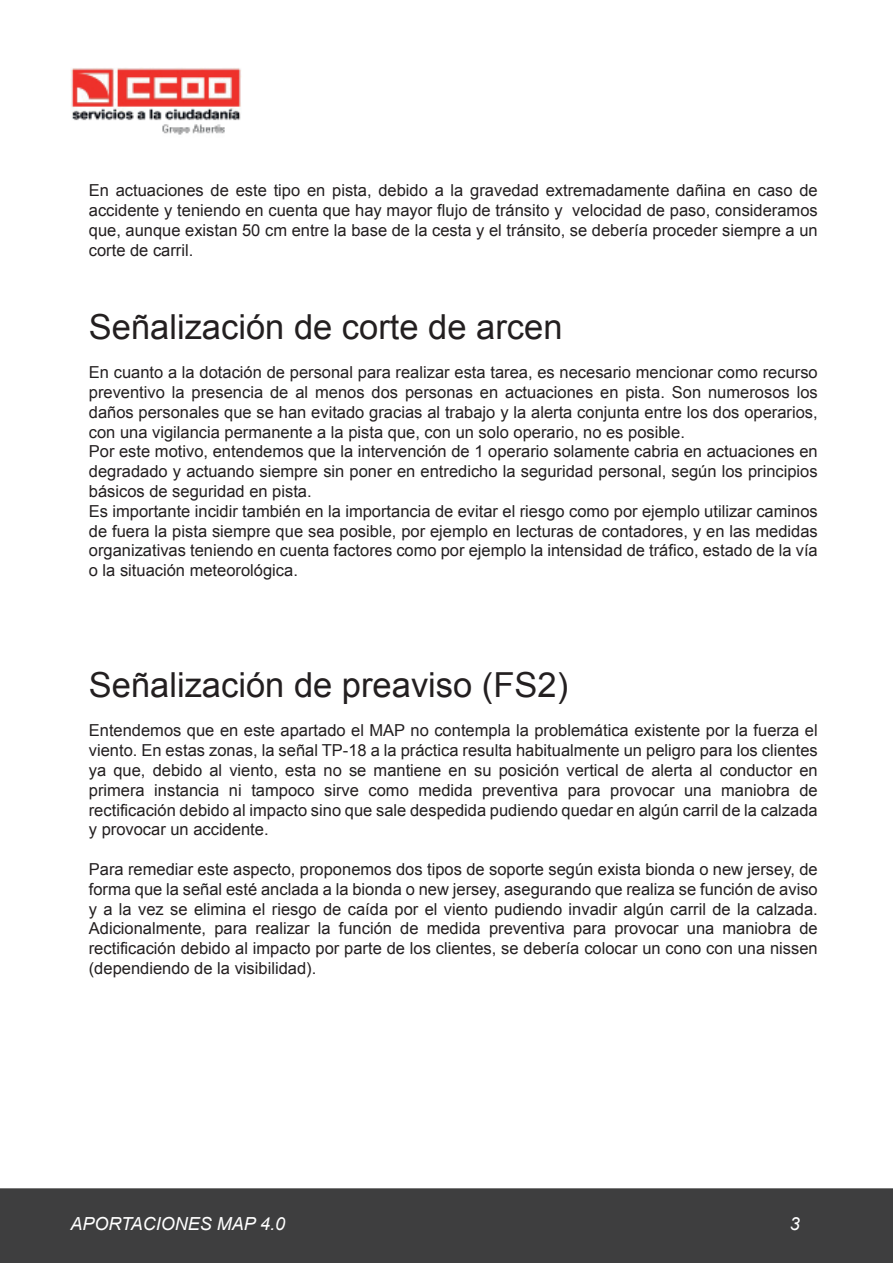
<style>
.page{position:relative;width:893px;height:1263px;background:#fff}
.page>*{position:absolute;margin:0;border:0;box-sizing:border-box;transform-origin:0 0}
.t1{font:34.5px "Arial";color:#231f20}
.t2{font:italic 18px "Arial";color:#fff}
.t3{font:16.5px/19.8px "Arial";color:#231f20;text-align:justify}
</style>
<div class="page">
<img style="left:71px;top:68px;width:170px;height:67px">
<div style="left:0;top:1188px;width:893px;height:75px;background:#3e3e3f"></div>
<p class="t3" style="left:89px;top:181px;width:730px">En actuaciones de este tipo en pista, debido a la gravedad extremadamente dañina en caso de accidente y teniendo en cuenta que hay mayor flujo de tránsito y velocidad de paso, consideramos que, aunque existan 50 cm entre la base de la cesta y el tránsito, se debería proceder siempre a un corte de carril.</p>
<h1 class="t1" style="left:89px;top:304px;width:475px">Señalización de corte de arcen</h1>
<p class="t3" style="left:89px;top:363px;width:730px;text-align:left">En cuanto a la dotación de personal para realizar esta tarea, es necesario mencionar como recurso preventivo la presencia de al menos dos personas en actuaciones en pista. Son numerosos los daños personales que se han evitado gracias al trabajo y la alerta conjunta entre los dos operarios, con una vigilancia permanente a la pista que, con un solo operario, no es posible.<br>Por este motivo, entendemos que la intervención de 1 operario solamente cabria en actuaciones en degradado y actuando siempre sin poner en entredicho la seguridad personal, según los principios básicos de seguridad en pista.<br>Es importante incidir también en la importancia de evitar el riesgo como por ejemplo utilizar caminos de fuera la pista siempre que sea posible, por ejemplo en lecturas de contadores, y en las medidas organizativas teniendo en cuenta factores como por ejemplo la intensidad de tráfico, estado de la vía o la situación meteorológica.</p>
<h1 class="t1" style="left:89px;top:662px;width:481px">Señalización de preaviso (FS2)</h1>
<p class="t3" style="left:89px;top:721px;width:730px">Entendemos que en este apartado el MAP no contempla la problemática existente por la fuerza el viento. En estas zonas, la señal TP-18 a la práctica resulta habitualmente un peligro para los clientes ya que, debido al viento, esta no se mantiene en su posición vertical de alerta al conductor en primera instancia ni tampoco sirve como medida preventiva para provocar una maniobra de rectificación debido al impacto sino que sale despedida pudiendo quedar en algún carril de la calzada y provocar un accidente.</p>
<p class="t3" style="left:89px;top:859px;width:730px">Para remediar este aspecto, proponemos dos tipos de soporte según exista bionda o new jersey, de forma que la señal esté anclada a la bionda o new jersey, asegurando que realiza se función de aviso y a la vez se elimina el riesgo de caída por el viento pudiendo invadir algún carril de la calzada.<br>Adicionalmente, para realizar la función de medida preventiva para provocar una maniobra de rectificación debido al impacto por parte de los clientes, se debería colocar un cono con una nissen (dependiendo de la visibilidad).</p>
<p class="t2" style="left:70px;top:1212px;width:216px">APORTACIONES MAP 4.0</p>
<p class="t2" style="left:790px;top:1212px;width:12px">3</p>
</div>
